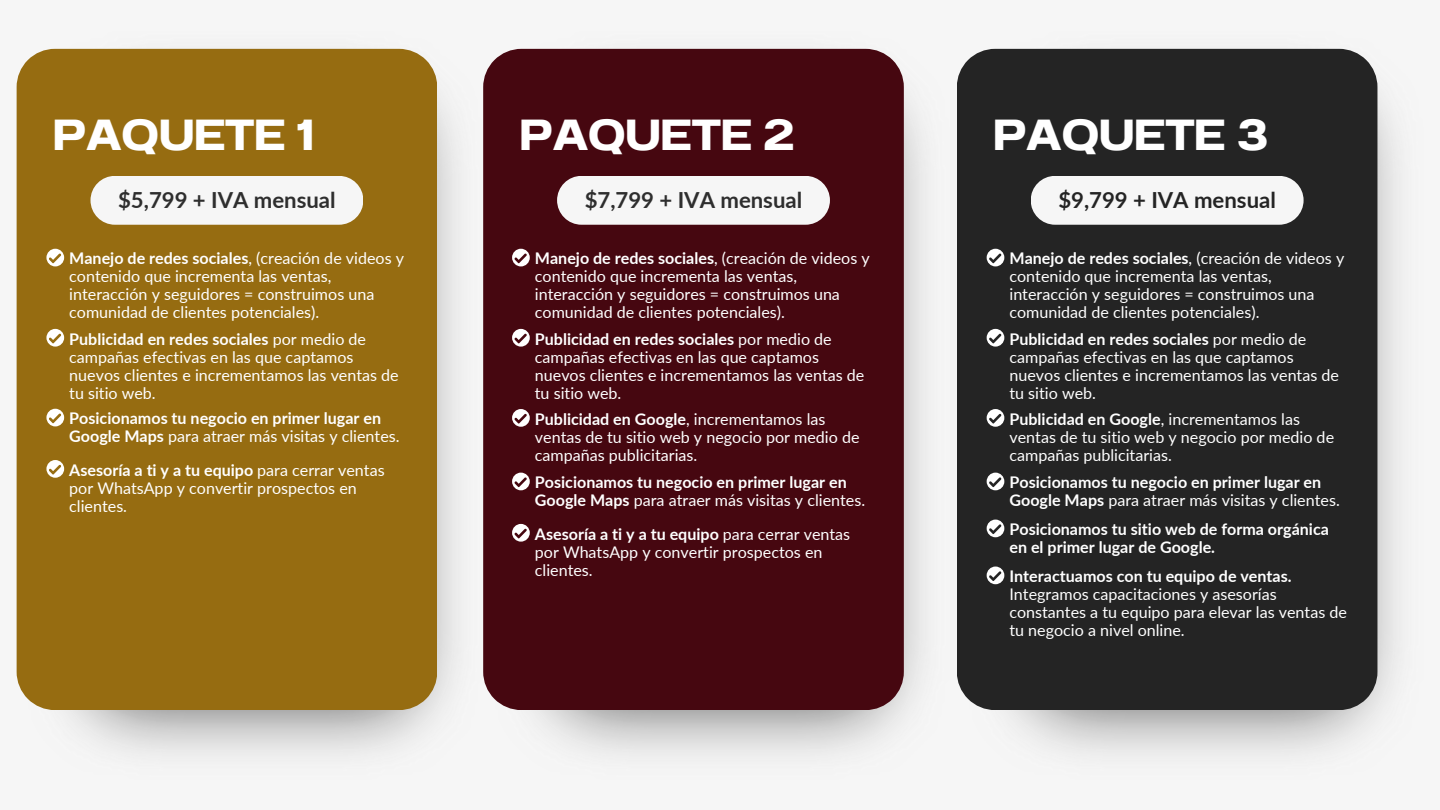
<style>
.page{position:relative;width:1440px;height:810px;background:#f6f6f6}
.page>*{position:absolute;margin:0;border:0;box-sizing:border-box;transform-origin:0 0}
.t1{font:43.4px "Anantason Bold Wd 125";color:#fff}
.t2{font:700 22.2px "Lato";color:#2e2e2e}
.t3{font:700 22.2px "Lato";color:#242424}
.t4{font:16.1px/18px "Lato";color:#fff}
.t5{font:700 16.1px/18px "Lato";color:#fff}
.s1{font-weight:700}
.s2{font-weight:400}
</style>
<div class="page">
<div style="left:17px;top:49px;width:420px;height:661px;background:#966c11"></div>
<div style="left:91px;top:176px;width:272px;height:49px;background:#f6f6f6;border-radius:24px"></div>
<div style="left:483px;top:49px;width:421px;height:661px;background:#460710"></div>
<img style="left:992px;top:48px;width:405px;height:705px">
<div style="left:957px;top:49px;width:420px;height:661px;background:#242424"></div>
<div style="left:557px;top:176px;width:273px;height:49px;background:#f6f6f6;border-radius:24px"></div>
<div style="left:1031px;top:176px;width:273px;height:49px;background:#f6f6f6;border-radius:24px"></div>
<svg style="left:512px;top:249px;width:18px;height:17px"></svg>
<svg style="left:512px;top:329px;width:18px;height:18px"></svg>
<svg style="left:512px;top:473px;width:18px;height:17px"></svg>
<svg style="left:512px;top:409px;width:18px;height:18px"></svg>
<svg style="left:987px;top:249px;width:17px;height:17px"></svg>
<svg style="left:987px;top:329px;width:17px;height:18px"></svg>
<svg style="left:987px;top:473px;width:17px;height:17px"></svg>
<svg style="left:987px;top:567px;width:17px;height:17px"></svg>
<svg style="left:987px;top:409px;width:17px;height:18px"></svg>
<svg style="left:987px;top:520px;width:17px;height:17px"></svg>
<svg style="left:512px;top:524px;width:18px;height:18px"></svg>
<svg style="left:46px;top:249px;width:18px;height:17px"></svg>
<svg style="left:46px;top:329px;width:18px;height:18px"></svg>
<svg style="left:46px;top:409px;width:18px;height:17px"></svg>
<svg style="left:46px;top:460px;width:18px;height:18px"></svg>
<p class="t1" style="left:53px;top:110px;width:264px">PAQUETE 1</p>
<p class="t2" style="left:118px;top:186px;width:219px">$5,799 + IVA mensual</p>
<p class="t4" style="left:69px;top:249px;width:336px"><span class="s1">Manejo de redes sociales</span>, (creación de videos y contenido que incrementa las ventas, interacción y seguidores = construimos una comunidad de clientes potenciales).</p>
<p class="t4" style="left:69px;top:329px;width:331px"><span class="s1">Publicidad en redes sociales</span> por medio de campañas efectivas en las que captamos nuevos clientes e incrementamos las ventas de tu sitio web.</p>
<p class="t5" style="left:69px;top:409px;width:332px">Posicionamos tu negocio en primer lugar en<br>Google Maps <span class="s2">para atraer más visitas y clientes.</span></p>
<p class="t4" style="left:69px;top:460px;width:317px"><span class="s1">Asesoría a ti y a tu equipo</span> para cerrar ventas por WhatsApp y convertir prospectos en clientes.</p>
<p class="t1" style="left:520px;top:110px;width:276px">PAQUETE 2</p>
<p class="t1" style="left:993px;top:110px;width:276px">PAQUETE 3</p>
<p class="t2" style="left:585px;top:186px;width:219px">$7,799 + IVA mensual</p>
<p class="t3" style="left:1058px;top:186px;width:219px">$9,799 + IVA mensual</p>
<p class="t4" style="left:535px;top:249px;width:336px"><span class="s1">Manejo de redes sociales</span>, (creación de videos y contenido que incrementa las ventas, interacción y seguidores = construimos una comunidad de clientes potenciales).</p>
<p class="t4" style="left:535px;top:329px;width:331px"><span class="s1">Publicidad en redes sociales</span> por medio de campañas efectivas en las que captamos nuevos clientes e incrementamos las ventas de tu sitio web.</p>
<p class="t4" style="left:535px;top:409px;width:326px"><span class="s1">Publicidad en Google</span>, incrementamos las ventas de tu sitio web y negocio por medio de campañas publicitarias.</p>
<p class="t5" style="left:535px;top:473px;width:332px">Posicionamos tu negocio en primer lugar en<br>Google Maps <span class="s2">para atraer más visitas y clientes.</span></p>
<p class="t4" style="left:535px;top:524px;width:317px"><span class="s1">Asesoría a ti y a tu equipo</span> para cerrar ventas por WhatsApp y convertir prospectos en clientes.</p>
<p class="t4" style="left:1009px;top:249px;width:336px"><span class="s1">Manejo de redes sociales</span>, (creación de videos y contenido que incrementa las ventas, interacción y seguidores = construimos una comunidad de clientes potenciales).</p>
<p class="t4" style="left:1009px;top:329px;width:331px"><span class="s1">Publicidad en redes sociales</span> por medio de campañas efectivas en las que captamos nuevos clientes e incrementamos las ventas de tu sitio web.</p>
<p class="t4" style="left:1009px;top:409px;width:326px"><span class="s1">Publicidad en Google</span>, incrementamos las ventas de tu sitio web y negocio por medio de campañas publicitarias.</p>
<p class="t5" style="left:1009px;top:473px;width:332px">Posicionamos tu negocio en primer lugar en<br>Google Maps <span class="s2">para atraer más visitas y clientes.</span></p>
<p class="t5" style="left:1009px;top:520px;width:321px">Posicionamos tu sitio web de forma orgánica en el primer lugar de Google.</p>
<p class="t4" style="left:1009px;top:567px;width:339px"><span class="s1">Interactuamos con tu equipo de ventas.<br></span>Integramos capacitaciones y asesorías constantes a tu equipo para elevar las ventas de tu negocio a nivel online.</p>
</div>
